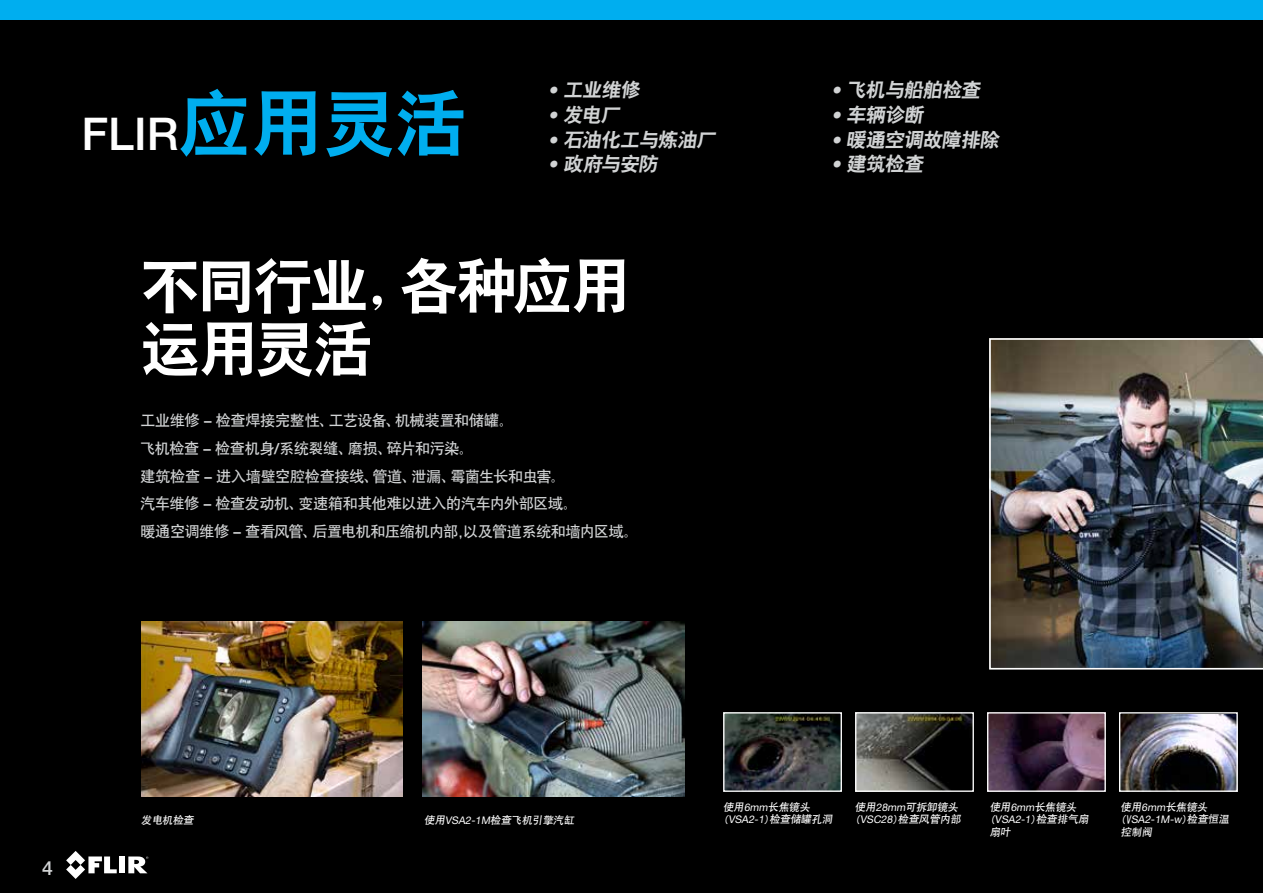
<style>
.page{position:relative;width:1263px;height:893px;background:#000}
.page>*{position:absolute;margin:0;border:0;box-sizing:border-box;transform-origin:0 0}
.t1{font:59.7px/63px "Heiti CSEG Bold GB";letter-spacing:-.055em;color:#fff}
.t2{font:500 45.15px "Helvetica Neue LT Std";color:#fff}
.t3{font:19.5px "Heiti CSEG Bold GB";color:#d1d3d4}
.t4{font:500 19.5px "Helvetica Neue LT Std";color:#d1d3d4}
.t5{font:15px/27.8px "Heiti CSEG Medium GB";letter-spacing:-.015em;color:#d1d3d4}
.t6{font:10.5px/12.6px "Heiti CSEG Medium GB";color:#fff}
.t7{font:10.5px "Helvetica Neue LT Std";color:#fff}
.s1{font-family:"Heiti CSEG Bold GB";font-weight:400;font-size:72.15px;color:#00aeef}
.s2{font-family:"Helvetica Neue LT";font-weight:900;font-stretch:condensed}
.s3{font-family:"Helvetica Neue LT Std";font-weight:500}
.s4{font-family:"Helvetica Neue LT Std"}
.s5{font-family:"Heiti CSEG Medium GB"}
</style>
<div class="page">
<div style="left:119px;top:856px;width:6px;height:17px;background:#fff"></div>
<svg style="left:66px;top:851px;width:51px;height:28px"></svg>
<svg style="left:128px;top:856px;width:20px;height:17px"></svg>
<div style="left:0;top:0;width:1263px;height:20px;background:#00aeef"></div>
<img style="left:989px;top:338px;width:274px;height:332px">
<img style="left:141px;top:622px;width:262px;height:174px">
<img style="left:423px;top:622px;width:262px;height:174px">
<img style="left:725px;top:714px;width:115px;height:76px">
<div style="left:723px;top:712px;width:119px;height:80px;border:1px solid #fff"></div>
<img style="left:857px;top:714px;width:115px;height:76px">
<div style="left:855px;top:712px;width:119px;height:80px;border:1px solid #fff"></div>
<img style="left:989px;top:714px;width:115px;height:76px">
<div style="left:987px;top:712px;width:119px;height:80px;border:1px solid #fff"></div>
<img style="left:1121px;top:714px;width:115px;height:76px">
<div style="left:1119px;top:712px;width:119px;height:80px;border:1px solid #fff"></div>
<h2 class="t2" style="left:81px;top:107px;width:387px">FLIR<span class="s1">应用灵活</span></h2>
<h3 class="t3" style="left:548px;top:80px;width:96px"><span class="s2">•</span> 工业维修</h3>
<h3 class="t3" style="left:548px;top:105px;width:76px"><span class="s2">•</span> 发电厂</h3>
<h3 class="t3" style="left:548px;top:130px;width:172px"><span class="s2">•</span> 石油化工与炼油厂</h3>
<h3 class="t3" style="left:548px;top:154px;width:114px"><span class="s2">•</span> 政府与安防</h3>
<h1 class="t1" style="left:140px;top:254px;width:491px">不同行业，各种应用运用灵活</h1>
<p class="t5" style="left:140px;top:407px;width:500px">工业维修 <span class="s3">–</span> 检查焊接完整性、工艺设备、机械装置和储罐。<br>飞机检查 <span class="s3">–</span> 检查机身<span class="s3">/</span>系统裂缝、磨损、碎片和污染。<br>建筑检查 <span class="s3">–</span> 进入墙壁空腔检查接线、管道、泄漏、霉菌生长和虫害。<br>汽车维修 <span class="s3">–</span> 检查发动机、变速箱和其他难以进入的汽车内外部区域。<br>暖通空调维修 <span class="s3">–</span> 查看风管、后置电机和压缩机内部,以及管道系统和墙内区域。</p>
<h3 class="t3" style="left:831px;top:80px;width:153px"><span class="s2">•</span> 飞机与船舶检查</h3>
<h3 class="t3" style="left:831px;top:105px;width:96px"><span class="s2">•</span> 车辆诊断</h3>
<h3 class="t3" style="left:831px;top:130px;width:172px"><span class="s2">•</span> 暖通空调故障排除</h3>
<h3 class="t3" style="left:831px;top:154px;width:96px"><span class="s2">•</span> 建筑检查</h3>
<h3 class="t4" style="left:42px;top:857px;width:12px">4</h3>
<p class="t6" style="left:141px;top:813px;width:55px">发电机检查</p>
<p class="t6" style="left:424px;top:813px;width:153px">使用<span class="s4">VSA2-1M</span>检查飞机引擎汽缸</p>
<p class="t6" style="left:723px;top:800px;width:112px">使用<span class="s4">6mm</span>长焦镜头(<span class="s4">VSA2-1</span>)检查储罐孔洞</p>
<p class="t6" style="left:855px;top:800px;width:109px">使用<span class="s4">28mm</span>可拆卸镜头(<span class="s4">VSC28</span>)检查风管内部</p>
<p class="t6" style="left:990px;top:800px;width:102px">使用<span class="s4">6mm</span>长焦镜头(<span class="s4">VSA2-1</span>)检查排气扇扇叶</p>
<p class="t6" style="left:1121px;top:800px;width:90px">使用<span class="s4">6mm</span>长焦镜头</p>
<p class="t7" style="left:1121px;top:813px;width:111px"><span class="s5">(V</span>SA2-1M-w<span class="s5">)检查恒温</span></p>
<p class="t6" style="left:1121px;top:825px;width:34px">控制阀</p>
</div>
